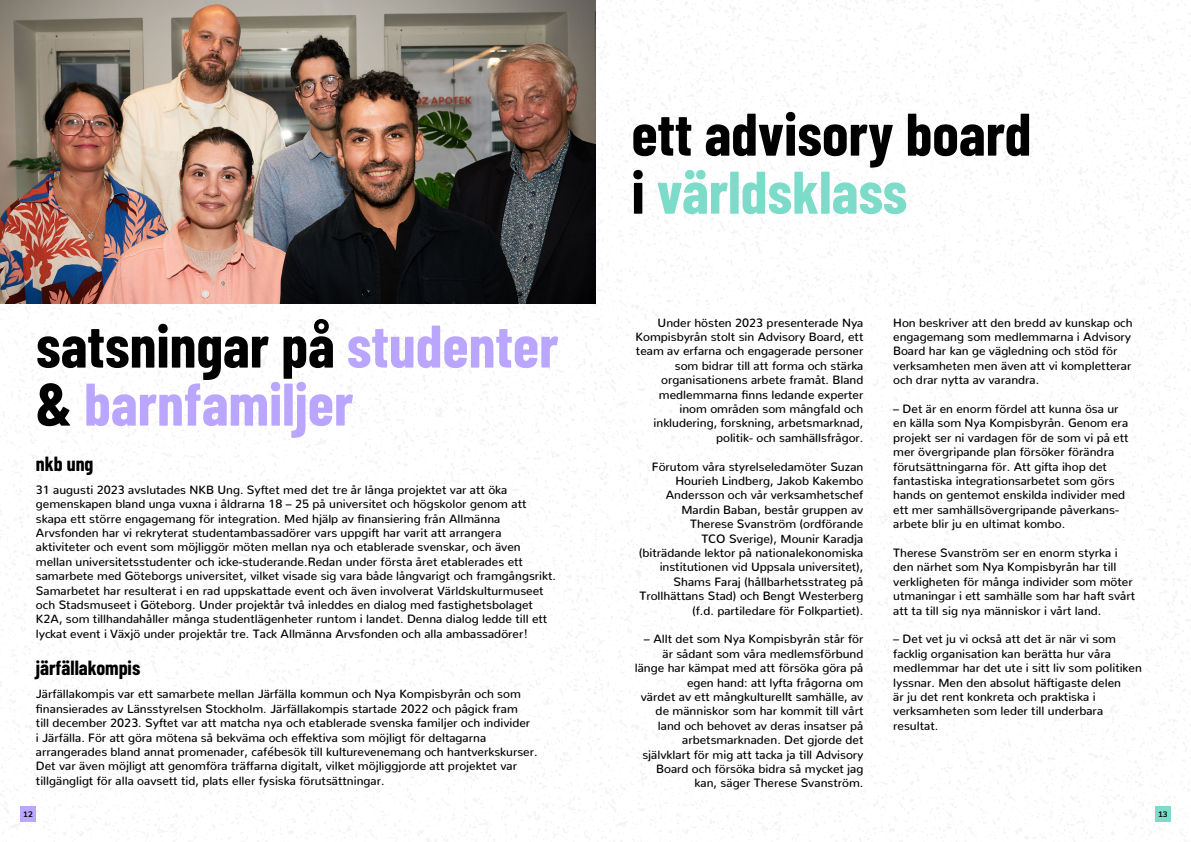
<style>
.page{position:relative;width:1191px;height:842px;background:#fff}
.page>*{position:absolute;margin:0;border:0;box-sizing:border-box;transform-origin:0 0}
.t1{font:700 60px/58px "Barlow Condensed";color:#baa6ff}
.t2{font:700 60px/58px "Barlow Condensed";color:#000}
.t3{font:700 20px "Barlow Condensed";color:#000}
.t4{font:500 12px/14.4px "Nunito";color:#000}
.t5{font:700 8px "Nunito";color:#000}
.s1{color:#000}
.s2{color:#7ddcc9}
</style>
<div class="page">
<img style="left:0;top:0;width:1191px;height:842px">
<div style="left:20px;top:806px;width:16px;height:16px;background:#baa6ff"></div>
<div style="left:1155px;top:806px;width:15px;height:16px;background:#7ddcc9"></div>
<h1 class="t1" style="left:36px;top:314px;width:524px"><span class="s1">satsningar på</span> studenter <span class="s1">&amp;</span> barnfamiljer</h1>
<h2 class="t3" style="left:36px;top:449px;width:59px">nkb ung</h2>
<p class="t4" style="left:36px;top:481px;width:521px">31 augusti 2023 avslutades NKB Ung. Syftet med det tre år långa projektet var att öka gemenskapen bland unga vuxna i åldrarna 18 – 25 på universitet och högskolor genom att skapa ett större engagemang för integration. Med hjälp av finansiering från Allmänna Arvsfonden har vi rekryterat studentambassadörer vars uppgift har varit att arrangera aktiviteter och event som möjliggör möten mellan nya och etablerade svenskar, och även mellan universitetsstudenter och icke-studerande.Redan under första året etablerades ett samarbete med Göteborgs universitet, vilket visade sig vara både långvarigt och framgångsrikt.<br>Samarbetet har resulterat i en rad uppskattade event och även involverat Världskulturmuseet och Stadsmuseet i Göteborg. Under projektår två inleddes en dialog med fastighetsbolaget K2A, som tillhandahåller många studentlägenheter runtom i landet. Denna dialog ledde till ett lyckat event i Växjö under projektår tre. Tack Allmänna Arvsfonden och alla ambassadörer!</p>
<h2 class="t3" style="left:36px;top:653px;width:106px">järfällakompis</h2>
<p class="t4" style="left:36px;top:686px;width:503px">Järfällakompis var ett samarbete mellan Järfälla kommun och Nya Kompisbyrån och som finansierades av Länsstyrelsen Stockholm. Järfällakompis startade 2022 och pågick fram<br>till december 2023. Syftet var att matcha nya och etablerade svenska familjer och individer<br>i Järfälla. För att göra mötena så bekväma och effektiva som möjligt för deltagarna arrangerades bland annat promenader, cafébesök till kulturevenemang och hantverkskurser.<br>Det var även möjligt att genomföra träffarna digitalt, vilket möjliggjorde att projektet var tillgängligt för alla oavsett tid, plats eller fysiska förutsättningar.</p>
<h1 class="t2" style="left:631px;top:102px;width:401px">ett advisory board i <span class="s2">världsklass</span></h1>
<p class="t4" style="left:635px;top:314px;width:229px;text-align:right">Under hösten 2023 presenterade Nya Kompisbyrån stolt sin Advisory Board, ett team av erfarna och engagerade personer som bidrar till att forma och stärka organisationens arbete framåt. Bland medlemmarna finns ledande experter inom områden som mångfald och inkludering, forskning, arbetsmarknad, politik- och samhällsfrågor.</p>
<p class="t4" style="left:639px;top:458px;width:226px;text-align:right">Förutom våra styrelseledamöter Suzan Hourieh Lindberg, Jakob Kakembo Andersson och vår verksamhetschef Mardin Baban, består gruppen av Therese Svanström (ordförande<br>TCO Sverige), Mounir Karadja (biträdande lektor på nationalekonomiska institutionen vid Uppsala universitet), Shams Faraj (hållbarhetsstrateg på Trollhättans Stad) och Bengt Westerberg (f.d. partiledare för Folkpartiet).</p>
<p class="t4" style="left:635px;top:631px;width:230px;text-align:right">– Allt det som Nya Kompisbyrån står för är sådant som våra medlemsförbund länge har kämpat med att försöka göra på egen hand: att lyfta frågorna om<br>värdet av ett mångkulturellt samhälle, av de människor som har kommit till vårt land och behovet av deras insatser på arbetsmarknaden. Det gjorde det självklart för mig att tacka ja till Advisory Board och försöka bidra så mycket jag kan, säger Therese Svanström.</p>
<p class="t4" style="left:893px;top:314px;width:241px">Hon beskriver att den bredd av kunskap och engagemang som medlemmarna i Advisory Board har kan ge vägledning och stöd för verksamheten men även att vi kompletterar och drar nytta av varandra.</p>
<p class="t4" style="left:893px;top:400px;width:237px">– Det är en enorm fördel att kunna ösa ur en källa som Nya Kompisbyrån. Genom era projekt ser ni vardagen för de som vi på ett mer övergripande plan försöker förändra förutsättningarna för. Att gifta ihop det fantastiska integrationsarbetet som görs hands on gentemot enskilda individer med ett mer samhällsövergripande påverkans&shy;arbete blir ju en ultimat kombo.</p>
<p class="t4" style="left:893px;top:544px;width:243px">Therese Svanström ser en enorm styrka i den närhet som Nya Kompisbyrån har till verkligheten för många individer som möter utmaningar i ett samhälle som har haft svårt att ta till sig nya människor i vårt land.</p>
<p class="t4" style="left:893px;top:631px;width:250px">– Det vet ju vi också att det är när vi som facklig organisation kan berätta hur våra medlemmar har det ute i sitt liv som politiken lyssnar. Men den absolut häftigaste delen<br>är ju det rent konkreta och praktiska i verksamheten som leder till underbara resultat.</p>
<p class="t5" style="left:23px;top:809px;width:11px">12</p>
<p class="t5" style="left:1158px;top:809px;width:11px">13</p>
</div>
